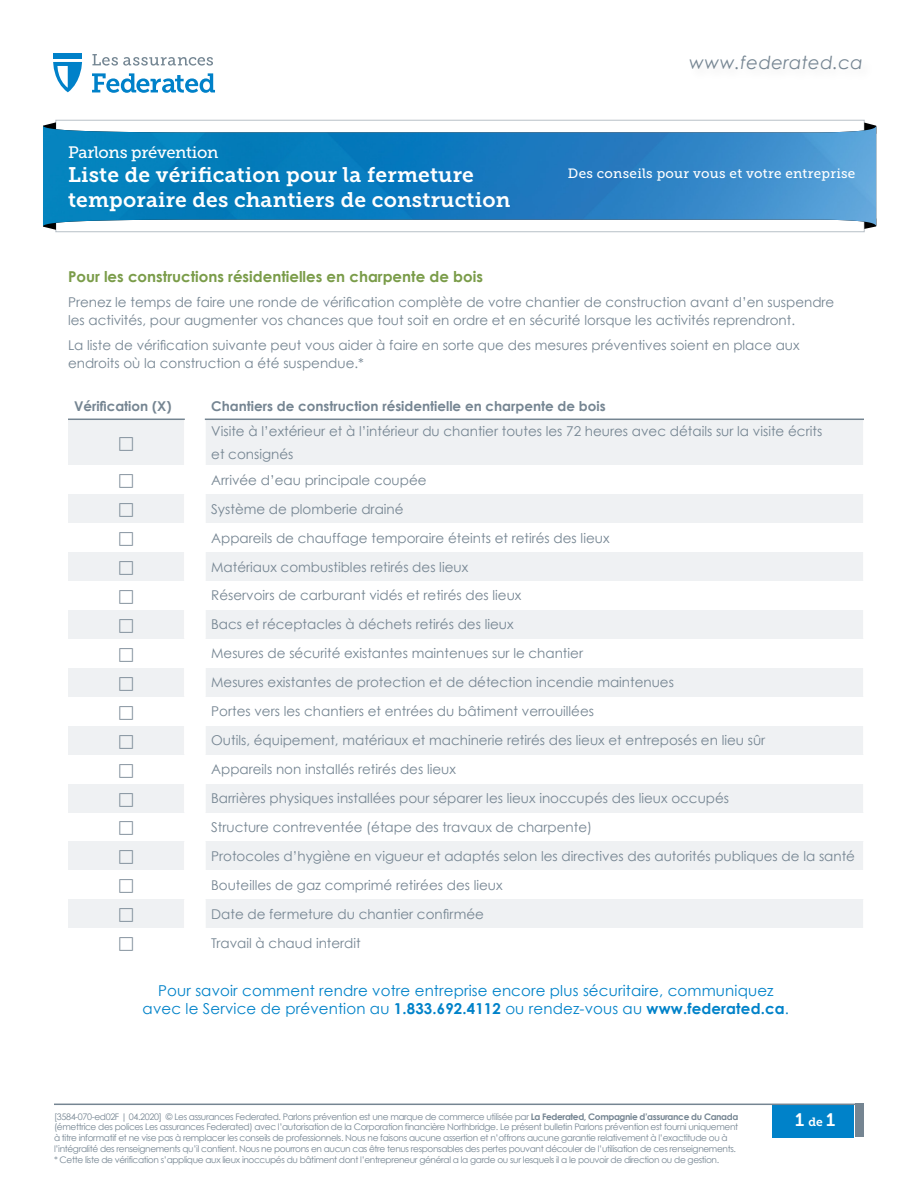
<style>
.page{position:relative;width:918px;height:1188px;background:#fff}
.page>*{position:absolute;margin:0;border:0;box-sizing:border-box;transform-origin:0 0}
.t1{font:21px/25.2px "Museo Slab 700";letter-spacing:.01em;color:#fff}
.t2{font:italic 18px "Century Gothic";letter-spacing:.02em;color:#758592}
.t3{font:18px "Museo Slab 700";color:#fff}
.t4{font:16.5px "Museo Slab 500";letter-spacing:-.015em;color:#fff}
.t5{font:15px/18px "Century Gothic";letter-spacing:.01em;color:#0082c9;text-align:center}
.t6{font:700 15px "Century Gothic";color:#7a9c49}
.t7{font:13.5px/29px "Century Gothic";color:#758592}
.t8{font:700 13.5px "Century Gothic";color:#758592}
.t9{font:13.5px "Museo Slab 500";letter-spacing:.02em;color:#fff}
.t10{font:9px/10.8px "Century Gothic";letter-spacing:-.04em;color:#758592}
.s1{font-weight:700}
.s2{font-size:12px}
</style>
<div class="page">
<div style="left:772px;top:1104px;width:81px;height:33px;background:#0082c9"></div>
<div style="left:855px;top:1104px;width:9px;height:33px;background:#758592"></div>
<hr style="left:54px;top:1104px;width:810px;height:1px;background:#758592">
<svg style="left:53px;top:62px;width:29px;height:30px"></svg>
<div style="left:53px;top:54px;width:29px;height:5px;background:#0081c9"></div>
<svg style="left:92px;top:54px;width:121px;height:12px"></svg>
<svg style="left:92px;top:73px;width:123px;height:20px"></svg>
<div style="left:56px;top:120px;width:808px;height:112px;border:1px solid #b8c0c7"></div>
<svg style="left:864px;top:123px;width:12px;height:3px"></svg>
<svg style="left:43px;top:122px;width:13px;height:4px"></svg>
<svg style="left:43px;top:226px;width:13px;height:4px"></svg>
<svg style="left:864px;top:226px;width:12px;height:3px"></svg>
<svg style="left:43px;top:126px;width:833px;height:100px;background:#2a89c5"></svg>
<img style="left:45px;top:126px;width:831px;height:6px">
<div style="left:68px;top:419px;width:116px;height:46px;background:#eff1f3"></div>
<div style="left:205px;top:419px;width:659px;height:46px;background:#eff1f3"></div>
<div style="left:68px;top:494px;width:116px;height:29px;background:#eff1f3"></div>
<div style="left:205px;top:494px;width:659px;height:29px;background:#eff1f3"></div>
<div style="left:68px;top:552px;width:116px;height:29px;background:#eff1f3"></div>
<div style="left:205px;top:552px;width:659px;height:29px;background:#eff1f3"></div>
<div style="left:68px;top:610px;width:116px;height:29px;background:#eff1f3"></div>
<div style="left:205px;top:610px;width:659px;height:29px;background:#eff1f3"></div>
<div style="left:68px;top:668px;width:116px;height:29px;background:#eff1f3"></div>
<div style="left:205px;top:668px;width:659px;height:29px;background:#eff1f3"></div>
<div style="left:68px;top:726px;width:116px;height:29px;background:#eff1f3"></div>
<div style="left:205px;top:726px;width:659px;height:29px;background:#eff1f3"></div>
<div style="left:68px;top:784px;width:116px;height:29px;background:#eff1f3"></div>
<div style="left:205px;top:784px;width:659px;height:29px;background:#eff1f3"></div>
<div style="left:68px;top:842px;width:116px;height:28px;background:#eff1f3"></div>
<div style="left:205px;top:842px;width:659px;height:28px;background:#eff1f3"></div>
<div style="left:68px;top:899px;width:116px;height:29px;background:#eff1f3"></div>
<div style="left:205px;top:899px;width:659px;height:29px;background:#eff1f3"></div>
<hr style="left:68px;top:419px;width:117px;height:1px;background:#758592">
<hr style="left:205px;top:420px;width:1px;height:45px;background:#fff">
<hr style="left:863px;top:420px;width:1px;height:45px;background:#fff">
<svg style="left:205px;top:495px;width:1px;height:433px"></svg>
<svg style="left:863px;top:494px;width:1px;height:434px"></svg>
<hr style="left:205px;top:419px;width:659px;height:1px;background:#758592">
<h2 class="t2" style="left:689px;top:51px;width:175px">www.federated.ca</h2>
<p class="t4" style="left:68px;top:143px;width:152px">Parlons prévention</p>
<h1 class="t1" style="left:68px;top:162px;width:444px">Liste de vérification pour la fermeture temporaire des chantiers de construction</h1>
<p class="t9" style="left:568px;top:166px;width:289px">Des conseils pour vous et votre entreprise</p>
<p class="t6" style="left:68px;top:267px;width:416px">Pour les constructions résidentielles en charpente de bois</p>
<p class="t7" style="left:68px;top:293px;width:768px;line-height:18px">Prenez le temps de faire une ronde de vérification complète de votre chantier de construction avant d’en suspendre les activités, pour augmenter vos chances que tout soit en ordre et en sécurité lorsque les activités reprendront.</p>
<p class="t7" style="left:68px;top:336px;width:733px;line-height:18px">La liste de vérification suivante peut vous aider à faire en sorte que des mesures préventives soient en place aux endroits où la construction a été suspendue.*</p>
<p class="t8" style="left:74px;top:398px;width:99px">Vérification (X)</p>
<p class="t8" style="left:211px;top:398px;width:396px">Chantiers de construction résidentielle en charpente de bois</p>
<p class="t7" style="left:211px;top:420px;width:613px;line-height:23px">Visite à l’extérieur et à l’intérieur du chantier toutes les 72 heures avec détails sur la visite écrits et consignés</p>
<p class="t7" style="left:211px;top:465px;width:645px">Arrivée d’eau principale coupée<br>Système de plomberie drainé<br>Appareils de chauffage temporaire éteints et retirés des lieux<br>Matériaux combustibles retirés des lieux<br>Réservoirs de carburant vidés et retirés des lieux<br>Bacs et réceptacles à déchets retirés des lieux<br>Mesures de sécurité existantes maintenues sur le chantier<br>Mesures existantes de protection et de détection incendie maintenues<br>Portes vers les chantiers et entrées du bâtiment verrouillées<br>Outils, équipement, matériaux et machinerie retirés des lieux et entreposés en lieu sûr<br>Appareils non installés retirés des lieux<br>Barrières physiques installées pour séparer les lieux inoccupés des lieux occupés<br>Structure contreventée (étape des travaux de charpente)<br>Protocoles d’hygiène en vigueur et adaptés selon les directives des autorités publiques de la santé Bouteilles de gaz comprimé retirées des lieux<br>Date de fermeture du chantier confirmée<br>Travail à chaud interdit</p>
<p class="t5" style="left:143px;top:982px;width:648px">Pour savoir comment rendre votre entreprise encore plus sécuritaire, communiquez avec le Service de prévention au <span class="s1">1.833.692.4112</span> ou rendez-vous au <span class="s1">www.federated.ca</span>.</p>
<p class="t10" style="left:54px;top:1111px;width:686px">[3584-070-ed02F | 04.2020] © Les assurances Federated. Parlons prévention est une marque de commerce utilisée par <span class="s1">La Federated, Compagnie d’assurance du Canada </span>(émettrice des polices Les assurances Federated) avec l’autorisation de la Corporation financière Northbridge. Le présent bulletin Parlons prévention est fourni uniquement à titre informatif et ne vise pas à remplacer les conseils de professionnels. Nous ne faisons aucune assertion et n’offrons aucune garantie relativement à l’exactitude ou à l’intégralité des renseignements qu’il contient. Nous ne pourrons en aucun cas être tenus responsables des pertes pouvant découler de l’utilisation de ces renseignements. * Cette liste de vérification s’applique aux lieux inoccupés du bâtiment dont l’entrepreneur général a la garde ou sur lesquels il a le pouvoir de direction ou de gestion.</p>
<h2 class="t3" style="left:795px;top:1110px;width:42px">1 <span class="s2">de</span> 1</h2>
</div>
